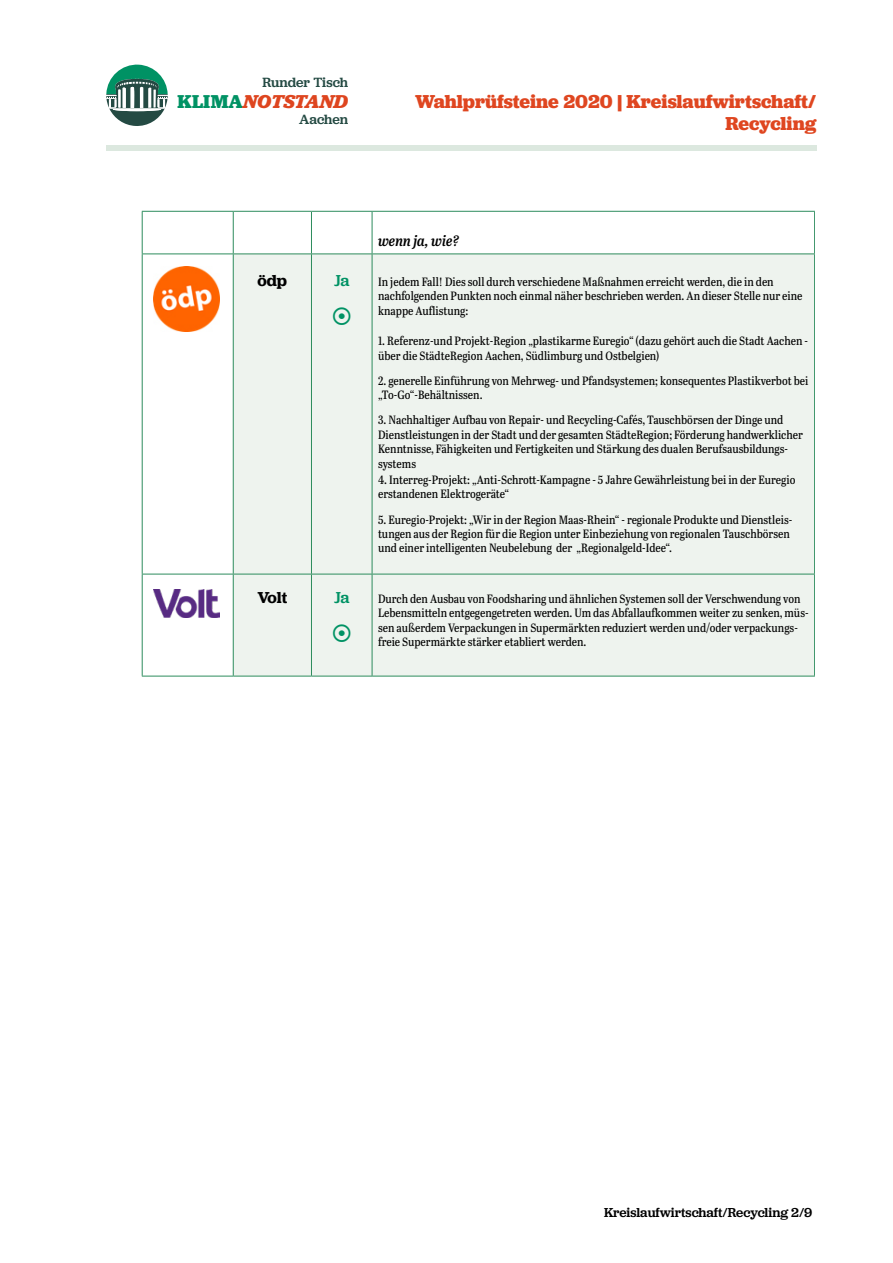
<style>
.page{position:relative;width:893px;height:1263px;background:#fff}
.page>*{position:absolute;margin:0;border:0;box-sizing:border-box;transform-origin:0 0}
.t1{font:700 19.5px/22.5px "Jubilat";color:#df4620;text-align:right}
.t2{font:italic 700 19.35px "Jubilat";color:#de451f}
.t3{font:600 16.5px "Jubilat";letter-spacing:-.005em;color:#000}
.t4{font:500 16.5px "Jubilat";color:#009264}
.t5{font:italic 15px "Abril Titling Cnd Sb";color:#000}
.t6{font:500 13.95px "Jubilat";color:#244a43}
.t7{font:500 13.5px "Jubilat";color:#000}
.t8{font:12px/14.4px "Abril Titling Cnd";color:#000}
.s1{font-style:normal;color:#009264}
</style>
<div class="page">
<svg style="left:106px;top:64px;width:62px;height:62px"></svg>
<div style="left:234px;top:255px;width:579px;height:421px;background:#eef3ee"></div>
<hr style="left:142px;top:211px;width:91px;height:1px;background:#2d8c5d">
<hr style="left:142px;top:212px;width:1px;height:42px;background:#2d8c5d">
<hr style="left:233px;top:211px;width:78px;height:1px;background:#2d8c5d">
<hr style="left:233px;top:212px;width:1px;height:42px;background:#2d8c5d">
<hr style="left:311px;top:211px;width:61px;height:1px;background:#2d8c5d">
<hr style="left:311px;top:212px;width:1px;height:42px;background:#2d8c5d">
<hr style="left:372px;top:211px;width:443px;height:1px;background:#2d8c5d">
<hr style="left:372px;top:212px;width:1px;height:42px;background:#2d8c5d">
<hr style="left:142px;top:254px;width:91px;height:1px;background:#2d8c5d">
<hr style="left:142px;top:254px;width:1px;height:320px;background:#2d8c5d">
<hr style="left:233px;top:254px;width:78px;height:1px;background:#2d8c5d">
<hr style="left:233px;top:254px;width:1px;height:320px;background:#2d8c5d">
<hr style="left:311px;top:254px;width:61px;height:1px;background:#2d8c5d">
<hr style="left:311px;top:254px;width:1px;height:320px;background:#2d8c5d">
<hr style="left:372px;top:254px;width:443px;height:1px;background:#2d8c5d">
<hr style="left:372px;top:254px;width:1px;height:320px;background:#2d8c5d">
<hr style="left:142px;top:574px;width:91px;height:1px;background:#2d8c5d">
<hr style="left:142px;top:574px;width:1px;height:102px;background:#2d8c5d">
<hr style="left:233px;top:574px;width:78px;height:1px;background:#2d8c5d">
<hr style="left:233px;top:574px;width:1px;height:102px;background:#2d8c5d">
<hr style="left:311px;top:574px;width:61px;height:1px;background:#2d8c5d">
<hr style="left:311px;top:574px;width:1px;height:102px;background:#2d8c5d">
<hr style="left:372px;top:574px;width:443px;height:1px;background:#2d8c5d">
<hr style="left:372px;top:574px;width:1px;height:102px;background:#2d8c5d">
<hr style="left:142px;top:676px;width:91px;height:1px;background:#2d8c5d">
<hr style="left:233px;top:676px;width:78px;height:1px;background:#2d8c5d">
<hr style="left:311px;top:676px;width:61px;height:1px;background:#2d8c5d">
<hr style="left:372px;top:676px;width:443px;height:1px;background:#2d8c5d">
<div style="left:106px;top:146px;width:710px;height:5px;background:#dce8df"></div>
<img style="left:154px;top:266px;width:66px;height:66px">
<img style="left:154px;top:590px;width:66px;height:27px">
<svg style="left:333px;top:308px;width:17px;height:17px"></svg>
<svg style="left:333px;top:625px;width:17px;height:17px"></svg>
<p class="t6" style="left:262px;top:74px;width:87px">Runder Tisch</p>
<h2 class="t2" style="left:178px;top:89px;width:172px"><span class="s1">KLIMA</span>NOTSTAND</h2>
<p class="t6" style="left:299px;top:110px;width:51px">Aachen</p>
<h1 class="t1" style="left:415px;top:90px;width:403px">Wahlprüfsteine 2020 | Kreislaufwirtschaft/<br>Recycling</h1>
<p class="t5" style="left:378px;top:230px;width:82px">wenn ja, wie?</p>
<h3 class="t3" style="left:258px;top:270px;width:31px">ödp</h3>
<h3 class="t4" style="left:334px;top:270px;width:17px">Ja</h3>
<p class="t8" style="left:378px;top:274px;width:426px">In jedem Fall! Dies soll durch verschiedene Maßnahmen erreicht werden, die in den nachfolgenden Punkten noch einmal näher beschrieben werden. An dieser Stelle nur eine knappe Auflistung:</p>
<p class="t8" style="left:378px;top:333px;width:432px">1. Referenz-und Projekt-Region „plastikarme Euregio“ (dazu gehört auch die Stadt Aachen - über die StädteRegion Aachen, Südlimburg und Ostbelgien)</p>
<p class="t8" style="left:378px;top:373px;width:432px">2. generelle Einführung von Mehrweg- und Pfandsystemen; konsequentes Plastikverbot bei „To-Go“-Behältnissen.</p>
<p class="t8" style="left:378px;top:412px;width:426px">3. Nachhaltiger Aufbau von Repair- und Recycling-Cafés, Tauschbörsen der Dinge und Dienstleistungen in der Stadt und der gesamten StädteRegion; Förderung handwerklicher Kenntnisse, Fähigkeiten und Fertigkeiten und Stärkung des dualen Berufsausbildungs&shy;systems</p>
<p class="t8" style="left:378px;top:472px;width:419px">4. Interreg-Projekt: „Anti-Schrott-Kampagne - 5 Jahre Gewährleistung bei in der Euregio erstandenen Elektrogeräte“</p>
<p class="t8" style="left:378px;top:511px;width:416px">5. Euregio-Projekt: „Wir in der Region Maas-Rhein“ - regionale Produkte und Dienstleis&shy;tungen aus der Region für die Region unter Einbeziehung von regionalen Tauschbörsen und einer intelligenten Neubelebung der „Regionalgeld-Idee“.</p>
<h3 class="t3" style="left:257px;top:587px;width:31px">Volt</h3>
<h3 class="t4" style="left:334px;top:586px;width:17px">Ja</h3>
<p class="t8" style="left:378px;top:591px;width:432px">Durch den Ausbau von Foodsharing und ähnlichen Systemen soll der Verschwendung von Lebensmitteln entgegengetreten werden. Um das Abfallaufkommen weiter zu senken, müs&shy;sen außerdem Verpackungen in Supermärkten reduziert werden und/oder verpackungs&shy;freie Supermärkte stärker etabliert werden.</p>
<p class="t7" style="left:604px;top:1203px;width:210px">Kreislaufwirtschaft/Recycling 2/9</p>
</div>
